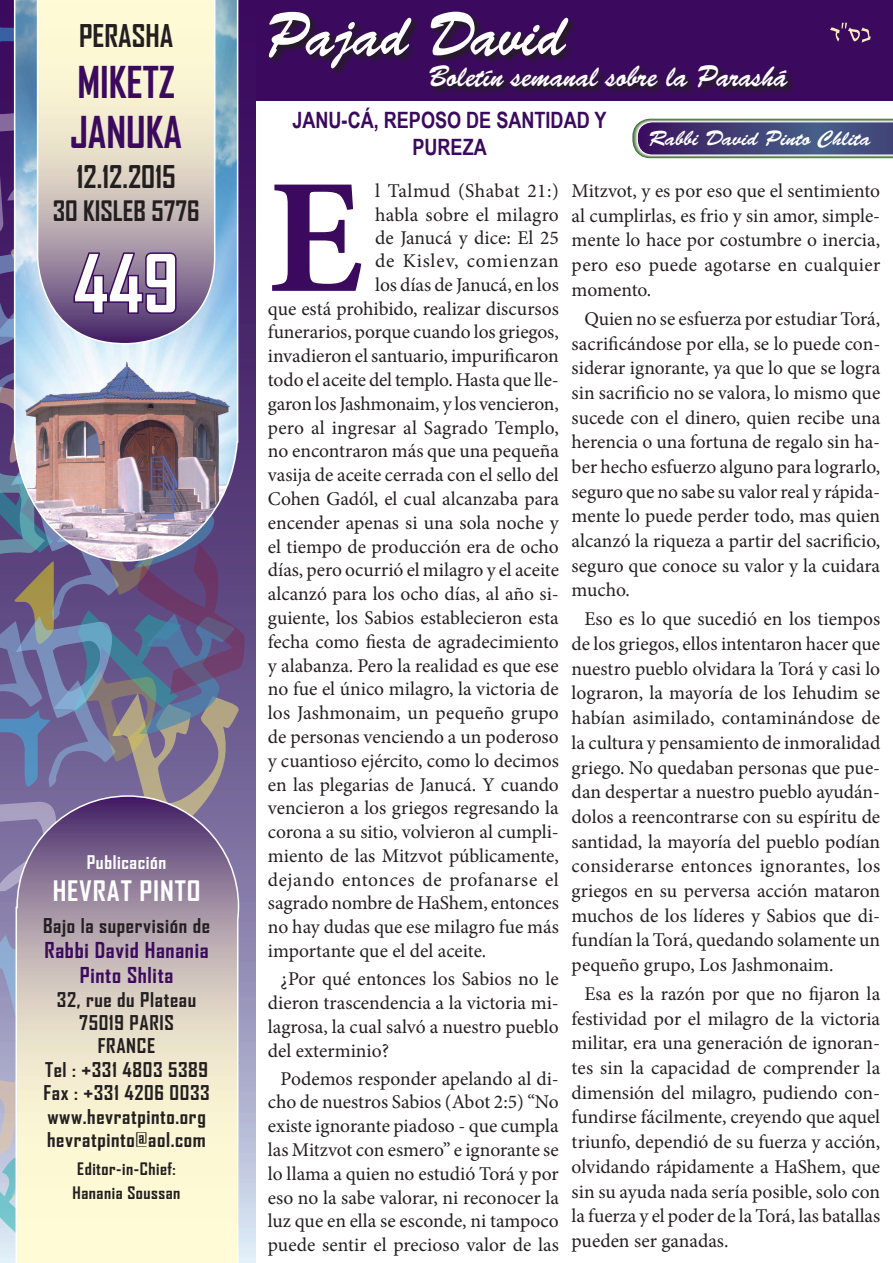
<style>
.page{position:relative;width:893px;height:1263px;background:#fff}
.page>*{position:absolute;margin:0;border:0;box-sizing:border-box;transform-origin:0 0}
.t1{font:700 163.5px "Minion Pro";color:#3b0a5e}
.t2{font:700 76.5px "Agency FB";color:#fff}
.t3{font:61.5px "Brush Script Std";color:#fff;scale:.9 1}
.t4{font:700 42px/50.4px "Agency FB";color:#3b0a5e}
.t5{font:30px "Brush Script Std";color:#fff;scale:.9 1}
.t6{font:700 30px "Agency FB";color:#231f20}
.t7{font:700 27px "Agency FB";color:#231f20}
.t8{font:700 27px "Agency FB";letter-spacing:.03em;color:#fff;scale:1.06 1}
.t9{font:700 22.5px/27px "Arial Narrow";color:#3b0a5e;text-align:center}
.t10{font:700 21px/25.2px "Agency FB";letter-spacing:.03em;color:#3b0a5e;text-align:center;scale:1.06 1}
.t11{font:21px "Brush Script Std";color:#fff}
.t12{font:19.5px/24.8px "Minion Pro";color:#231f20;text-align:justify}
.t13{font:700 19.5px/23.4px "Agency FB";letter-spacing:.03em;color:#231f20;text-align:center;scale:1.06 1}
.t14{font:19.5px "Minion Pro";letter-spacing:.025em;color:#231f20}
.t15{font:19.5px "Minion Pro";letter-spacing:.045em;color:#231f20}
.t16{font:700 18px "Agency FB";letter-spacing:.03em;color:#fff;scale:1.06 1}
.t17{font:700 16.5px/23.4px "Agency FB";letter-spacing:.03em;color:#231f20;scale:1.06 1}
</style>
<div class="page">
<div style="left:205px;top:0;width:688px;height:100px;background:#3b0a5e"></div>
<svg style="left:830px;top:23px;width:41px;height:20px"></svg>
<svg style="left:632px;top:119px;width:261px;height:39px;background:#565980"></svg>
<svg style="left:271px;top:13px;width:522px;height:80px"></svg>
<div style="left:38px;top:0;width:177px;height:17px;background:#fefad5"></div>
<img style="left:0;top:17px;width:253px;height:1246px">
<h3 class="t6" style="left:79px;top:17px;width:96px">PERASHA</h3>
<h3 class="t4" style="left:70px;top:56px;width:113px">MIKETZ<br>JANUKA</h3>
<h3 class="t6" style="left:76px;top:158px;width:101px">12.12.2015</h3>
<h3 class="t7" style="left:53px;top:194px;width:148px">30 KISLEB 5776</h3>
<h2 class="t2" style="left:74px;top:236px;width:106px">449</h2>
<p class="t16" style="left:87px;top:850px;width:77px">Publicación</p>
<h3 class="t8" style="left:53px;top:874px;width:141px">HEVRAT PINTO</h3>
<p class="t13" style="left:43px;top:913px;width:159px">Bajo la supervisión de</p>
<p class="t10" style="left:45px;top:937px;width:156px">Rabbi David Hanania<br>Pinto Shlita</p>
<p class="t13" style="left:43px;top:987px;width:158px">32, rue du Plateau<br>75019 PARIS<br>FRANCE<br>Tel : +331 4803 5389<br>Fax : +331 4206 0033 www.hevratpinto.org hevratpinto@aol.com</p>
<p class="t17" style="left:73px;top:1157px;width:103px">Editor-in-Chief:<br>Hanania Soussan</p>
<h3 class="t3" style="left:266px;top:0;width:334px">Pajad David</h3>
<h3 class="t5" style="left:428px;top:60px;width:401px">Boletín semanal sobre la Parashá</h3>
<p class="t9" style="left:292px;top:106px;width:316px">JANU-CÁ, REPOSO DE SANTIDAD Y<br>PUREZA</p>
<p class="t11" style="left:649px;top:126px;width:223px">Rabbi David Pinto Chlita</p>
<h1 class="t1" style="left:268px;top:123px;width:96px">E</h1>
<p class="t14" style="left:375px;top:178px;width:185px">l Talmud (Shabat 21:)</p>
<p class="t12" style="left:375px;top:202px;width:185px">habla sobre el milagro</p>
<p class="t12" style="left:375px;top:226px;width:185px">de Janucá y dice: El 25</p>
<p class="t15" style="left:375px;top:248px;width:185px">de Kislev, comienzan</p>
<p class="t12" style="left:375px;top:272px;width:185px">los días de Janucá, en los</p>
<p class="t12" style="left:268px;top:296px;width:292px">que está prohibido, realizar discursos</p>
<p class="t12" style="left:268px;top:320px;width:292px">funerarios, porque cuando los griegos,</p>
<p class="t12" style="left:268px;top:344px;width:292px">invadieron el santuario, impurificaron</p>
<p class="t12" style="left:268px;top:367px;width:292px">todo el aceite del templo. Hasta que lle-</p>
<p class="t12" style="left:268px;top:391px;width:292px">garon los Jashmonaim, y los vencieron,</p>
<p class="t12" style="left:268px;top:415px;width:292px">pero al ingresar al Sagrado Templo,</p>
<p class="t12" style="left:268px;top:439px;width:292px">no encontraron más que una pequeña</p>
<p class="t12" style="left:268px;top:463px;width:292px">vasija de aceite cerrada con el sello del</p>
<p class="t12" style="left:268px;top:486px;width:292px">Cohen Gadól, el cual alcanzaba para</p>
<p class="t12" style="left:268px;top:510px;width:292px">encender apenas si una sola noche y</p>
<p class="t12" style="left:268px;top:534px;width:292px">el tiempo de producción era de ocho</p>
<p class="t12" style="left:268px;top:558px;width:293px">días, pero ocurrió el milagro y el aceite</p>
<p class="t12" style="left:268px;top:582px;width:292px">alcanzó para los ocho días, al año si-</p>
<p class="t12" style="left:268px;top:605px;width:292px">guiente, los Sabios establecieron esta</p>
<p class="t12" style="left:268px;top:629px;width:292px">fecha como fiesta de agradecimiento</p>
<p class="t12" style="left:268px;top:653px;width:292px">y alabanza. Pero la realidad es que ese</p>
<p class="t12" style="left:268px;top:677px;width:292px">no fue el único milagro, la victoria de</p>
<p class="t12" style="left:268px;top:701px;width:292px">los Jashmonaim, un pequeño grupo</p>
<p class="t12" style="left:268px;top:724px;width:292px">de personas venciendo a un poderoso</p>
<p class="t12" style="left:268px;top:748px;width:292px">y cuantioso ejército, como lo decimos</p>
<p class="t12" style="left:268px;top:772px;width:292px">en las plegarias de Janucá. Y cuando</p>
<p class="t12" style="left:268px;top:796px;width:292px">vencieron a los griegos regresando la</p>
<p class="t12" style="left:268px;top:819px;width:292px">corona a su sitio, volvieron al cumpli-</p>
<p class="t12" style="left:268px;top:843px;width:292px">miento de las Mitzvot públicamente,</p>
<p class="t14" style="left:268px;top:866px;width:292px">dejando entonces de profanarse el</p>
<p class="t12" style="left:268px;top:891px;width:292px">sagrado nombre de HaShem, entonces</p>
<p class="t12" style="left:268px;top:915px;width:292px">no hay dudas que ese milagro fue más</p>
<p class="t12" style="left:268px;top:938px;width:220px">importante que el del aceite.</p>
<p class="t12" style="left:268px;top:967px;width:292px;line-height:23.9px;text-indent:13px">¿Por qué entonces los Sabios no le dieron trascendencia a la victoria mi&shy;lagrosa, la cual salvó a nuestro pueblo del exterminio?</p>
<p class="t12" style="left:268px;top:1066px;width:292px;line-height:23.9px;text-indent:13px">Podemos responder apelando al di&shy;cho de nuestros Sabios (Abot 2:5) “No existe ignorante piadoso - que cumpla las Mitzvot con esmero” e ignorante se lo llama a quien no estudió Torá y por eso no la sabe valorar, ni reconocer la luz que en ella se esconde, ni tampoco puede sentir el precioso valor de las</p>
<p class="t12" style="left:572px;top:179px;width:310px">Mitzvot, y es por eso que el sentimiento al cumplirlas, es frio y sin amor, simple&shy;mente lo hace por costumbre o inercia, pero eso puede agotarse en cualquier momento.</p>
<p class="t12" style="left:572px;top:306px;width:310px;text-indent:13px">Quien no se esfuerza por estudiar Torá, sacrificándose por ella, se lo puede con&shy;siderar ignorante, ya que lo que se logra sin sacrificio no se valora, lo mismo que sucede con el dinero, quien recibe una herencia o una fortuna de regalo sin ha&shy;ber hecho esfuerzo alguno para lograrlo, seguro que no sabe su valor real y rápida&shy;mente lo puede perder todo, mas quien alcanzó la riqueza a partir del sacrificio, seguro que conoce su valor y la cuidara mucho.</p>
<p class="t12" style="left:572px;top:607px;width:310px;text-indent:13px">Eso es lo que sucedió en los tiempos de los griegos, ellos intentaron hacer que nuestro pueblo olvidara la Torá y casi lo lograron, la mayoría de los Iehudim se habían asimilado, contaminándose de la cultura y pensamiento de inmoralidad griego. No quedaban personas que pue&shy;dan despertar a nuestro pueblo ayudán&shy;dolos a reencontrarse con su espíritu de santidad, la mayoría del pueblo podían considerarse entonces ignorantes, los griegos en su perversa acción mataron muchos de los líderes y Sabios que di&shy;fundían la Torá, quedando solamente un pequeño grupo, Los Jashmonaim.</p>
<p class="t12" style="left:572px;top:981px;width:310px;text-indent:13px">Esa es la razón por que no fijaron la festividad por el milagro de la victoria militar, era una generación de ignoran&shy;tes sin la capacidad de comprender la dimensión del milagro, pudiendo con&shy;fundirse fácilmente, creyendo que aquel triunfo, dependió de su fuerza y acción, olvidando rápidamente a HaShem, que sin su ayuda nada sería posible, solo con la fuerza y el poder de la Torá, las batallas pueden ser ganadas.</p>
</div>
